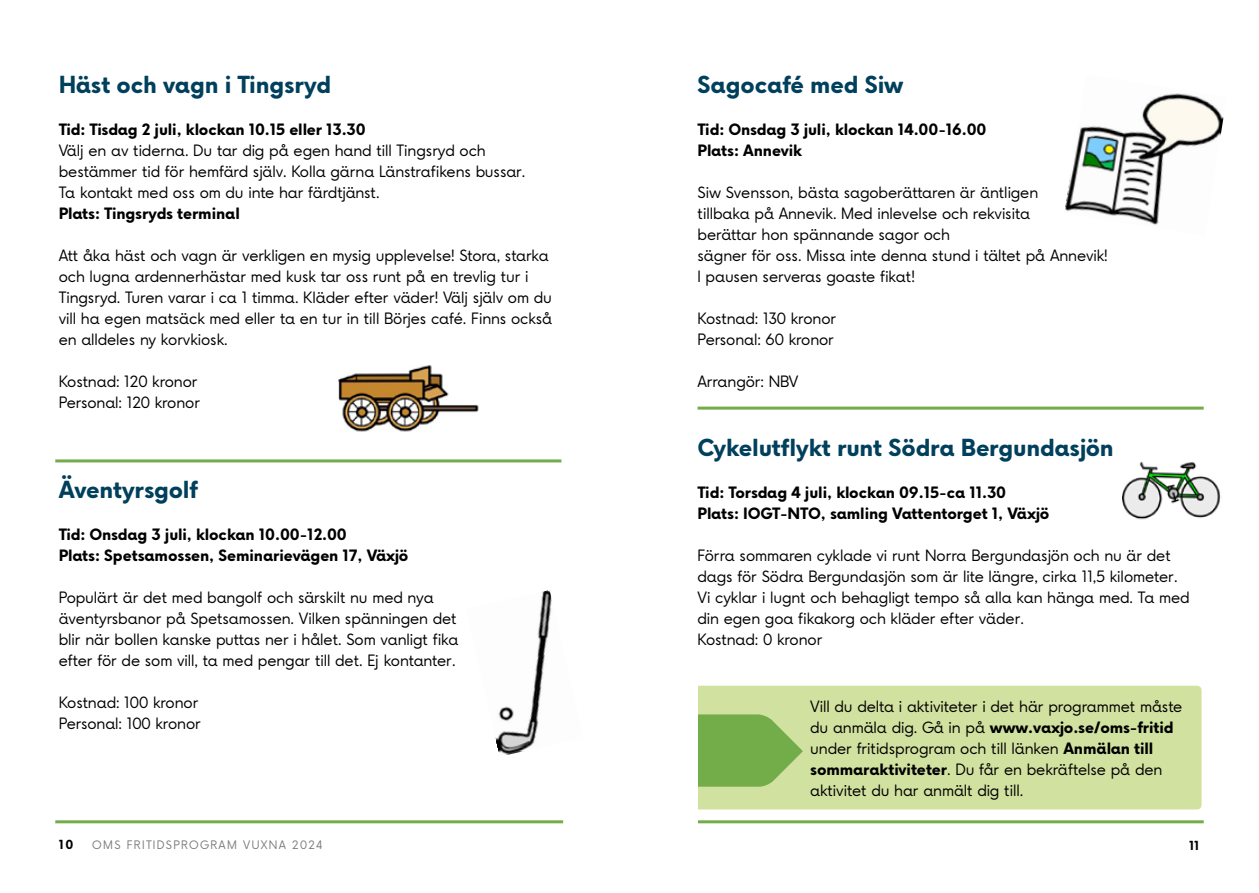
<style>
.page{position:relative;width:1259px;height:893px;background:#fff}
.page>*{position:absolute;margin:0;border:0;box-sizing:border-box;transform-origin:0 0}
.t1{font:700 22.5px "Vaxjo Now";letter-spacing:-.005em;color:#00405c}
.t2{font:15px/21px "Vaxjo Now";letter-spacing:-.005em;color:#000}
.t3{font:700 15px/21px "Vaxjo Now";letter-spacing:-.005em;color:#000}
.t4{font:700 12px "Vaxjo Now";color:#000}
.t5{font:11.25px "Vaxjo Now";letter-spacing:.12em;color:#7c7b7b}
.s1{font-weight:700}
</style>
<div class="page">
<hr style="left:55px;top:820px;width:508px;height:3px;background:#72ad4a">
<hr style="left:694px;top:820px;width:509px;height:3px;background:#72ad4a">
<div style="left:694px;top:686px;width:507px;height:123px;background:#d1e19f;border-radius:5px"></div>
<svg style="left:697px;top:714px;width:106px;height:73px"></svg>
<div style="left:585px;top:674px;width:112px;height:209px;background:#fff"></div>
<hr style="left:55px;top:459px;width:506px;height:3px;background:#72ad4a">
<hr style="left:697px;top:407px;width:506px;height:3px;background:#72ad4a">
<img style="left:1065px;top:93px;width:159px;height:132px">
<img style="left:338px;top:365px;width:141px;height:67px">
<img style="left:1122px;top:461px;width:99px;height:59px">
<img style="left:495px;top:590px;width:57px;height:165px">
<h1 class="t1" style="left:59px;top:69px;width:274px">Häst och vagn i Tingsryd</h1>
<p class="t3" style="left:59px;top:119px;width:308px">Tid: Tisdag 2 juli, klockan 10.15 eller 13.30</p>
<p class="t2" style="left:59px;top:140px;width:468px">Välj en av tiderna. Du tar dig på egen hand till Tingsryd och bestämmer tid för hemfärd själv. Kolla gärna Länstrafikens bussar.<br>Ta kontakt med oss om du inte har färdtjänst.</p>
<p class="t3" style="left:59px;top:203px;width:183px">Plats: Tingsryds terminal</p>
<p class="t2" style="left:59px;top:245px;width:495px">Att åka häst och vagn är verkligen en mysig upplevelse! Stora, starka och lugna ardennerhästar med kusk tar oss runt på en trevlig tur i Tingsryd. Turen varar i ca 1 timma. Kläder efter väder! Välj själv om du vill ha egen matsäck med eller ta en tur in till Börjes café. Finns också en alldeles ny korvkiosk.</p>
<p class="t2" style="left:59px;top:371px;width:143px">Kostnad: 120 kronor<br>Personal: 120 kronor</p>
<h1 class="t1" style="left:59px;top:474px;width:141px">Äventyrsgolf</h1>
<p class="t3" style="left:59px;top:524px;width:351px">Tid: Onsdag 3 juli, klockan 10.00-12.00<br>Plats: Spetsamossen, Seminarievägen 17, Växjö</p>
<p class="t2" style="left:59px;top:587px;width:401px">Populärt är det med bangolf och särskilt nu med nya äventyrsbanor på Spetsamossen. Vilken spänningen det blir när bollen kanske puttas ner i hålet. Som vanligt fika efter för de som vill, ta med pengar till det. Ej kontanter.</p>
<p class="t2" style="left:59px;top:692px;width:144px">Kostnad: 100 kronor<br>Personal: 100 kronor</p>
<h1 class="t1" style="left:697px;top:68px;width:207px">Sagocafé med Siw</h1>
<p class="t3" style="left:697px;top:119px;width:290px">Tid: Onsdag 3 juli, klockan 14.00-16.00<br>Plats: Annevik</p>
<p class="t2" style="left:697px;top:182px;width:412px">Siw Svensson, bästa sagoberättaren är äntligen<br>tillbaka på Annevik. Med inlevelse och rekvisita<br>berättar hon spännande sagor och<br>sägner för oss. Missa inte denna stund i tältet på Annevik!<br>I pausen serveras goaste fikat!</p>
<p class="t2" style="left:697px;top:308px;width:140px">Kostnad: 130 kronor<br>Personal: 60 kronor</p>
<p class="t2" style="left:697px;top:371px;width:102px">Arrangör: NBV</p>
<h1 class="t1" style="left:697px;top:431px;width:417px">Cykelutflykt runt Södra Bergundasjön</h1>
<p class="t3" style="left:697px;top:482px;width:353px">Tid: Torsdag 4 juli, klockan 09.15-ca 11.30<br>Plats: IOGT-NTO, samling Vattentorget 1, Växjö</p>
<p class="t2" style="left:697px;top:545px;width:494px">Förra sommaren cyklade vi runt Norra Bergundasjön och nu är det dags för Södra Bergundasjön som är lite längre, cirka 11,5 kilometer.<br>Vi cyklar i lugnt och behagligt tempo så alla kan hänga med. Ta med din egen goa fikakorg och kläder efter väder.<br>Kostnad: 0 kronor</p>
<p class="t2" style="left:810px;top:696px;width:374px">Vill du delta i aktiviteter i det här programmet måste du anmäla dig. Gå in på <span class="s1">www.vaxjo.se/oms-fritid </span>under fritidsprogram och till länken <span class="s1">Anmälan till sommaraktiviteter</span>. Du får en bekräftelse på den aktivitet du har anmält dig till.</p>
<p class="t4" style="left:59px;top:836px;width:16px">10</p>
<p class="t5" style="left:92px;top:837px;width:231px">OMS FRITIDSPROGRAM VUXNA 2024</p>
<p class="t4" style="left:1189px;top:837px;width:12px">11</p>
</div>
